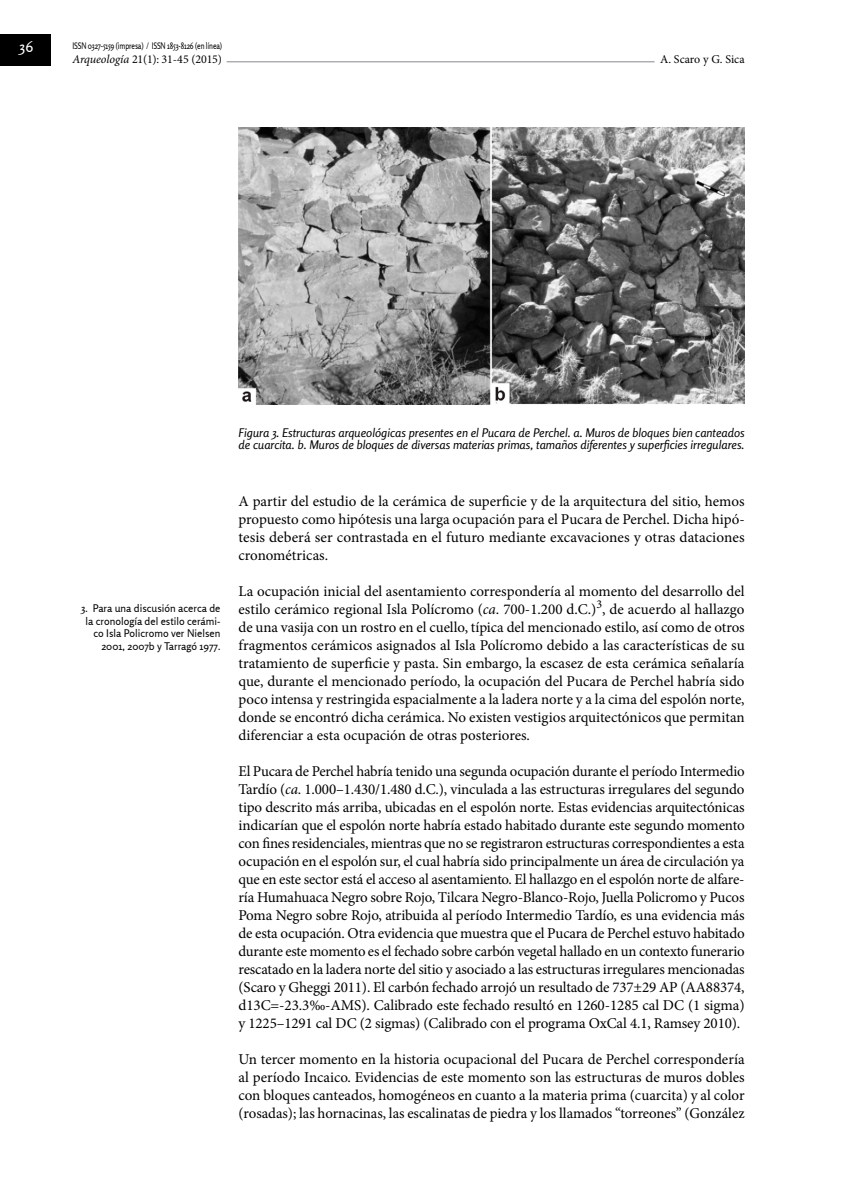
<style>
.page{position:relative;width:851px;height:1191px;background:#fff}
.page>*{position:absolute;margin:0;border:0;box-sizing:border-box;transform-origin:0 0}
.t1{font:15px/18px "Minion Pro";letter-spacing:-.005em;color:#000;text-align:justify}
.t2{font:15px "Rosario";color:#fff}
.t3{font:italic 12px/12px "Rosario";color:#000}
.t4{font:12px "Minion Pro";letter-spacing:-.005em;color:#000}
.t5{font:10.5px/12.6px "Rosario";color:#000;text-align:right}
.t6{font:9px "Rosario";letter-spacing:-.02em;color:#000;scale:.8 1}
.s1{font-style:italic}
</style>
<div class="page">
<hr style="left:204px;top:61px;width:529px;height:1px;background:#89878c">
<div style="left:72px;top:53px;width:154px;height:15px;background:#fff"></div>
<div style="left:0;top:35px;width:50px;height:31px;background:#000"></div>
<div style="left:654px;top:52px;width:90px;height:15px;background:#fff"></div>
<img style="left:239px;top:128px;width:505px;height:276px">
<p class="t2" style="left:19px;top:38px;width:16px">36</p>
<p class="t6" style="left:72px;top:40px;width:188px">ISSN 0327-5159 (impresa) / ISSN 1853-8126 (en línea)</p>
<p class="t4" style="left:72px;top:52px;width:151px"><span class="s1">Arqueología</span> 21(1): 31-45 (2015)</p>
<p class="t4" style="left:660px;top:51px;width:86px">A. Scaro y G. Sica</p>
<p class="t5" style="left:81px;top:602px;width:141px">3. Para una discusión acerca de la cronología del estilo cerámi&shy;co Isla Policromo ver Nielsen<br>2001, 2007b y Tarragó 1977.</p>
<p class="t3" style="left:238px;top:426px;width:507px">Figura 3. Estructuras arqueológicas presentes en el Pucara de Perchel. a. Muros de bloques bien canteados de cuarcita. b. Muros de bloques de diversas materias primas, tamaños diferentes y superficies irregulares.</p>
<p class="t1" style="left:238px;top:492px;width:507px">A partir del estudio de la cerámica de superficie y de la arquitectura del sitio, hemos propuesto como hipótesis una larga ocupación para el Pucara de Perchel. Dicha hipó&shy;tesis deberá ser contrastada en el futuro mediante excavaciones y otras dataciones cronométricas.</p>
<p class="t1" style="left:238px;top:582px;width:507px">La ocupación inicial del asentamiento correspondería al momento del desarrollo del estilo cerámico regional Isla Polícromo (<span class="s1">ca</span>. 700-1.200 d.C.)<sup>3</sup>, de acuerdo al hallazgo de una vasija con un rostro en el cuello, típica del mencionado estilo, así como de otros fragmentos cerámicos asignados al Isla Polícromo debido a las características de su tratamiento de superficie y pasta. Sin embargo, la escasez de esta cerámica señalaría que, durante el mencionado período, la ocupación del Pucara de Perchel habría sido poco intensa y restringida espacialmente a la ladera norte y a la cima del espolón norte, donde se encontró dicha cerámica. No existen vestigios arquitectónicos que permitan diferenciar a esta ocupación de otras posteriores.</p>
<p class="t1" style="left:238px;top:762px;width:507px">El Pucara de Perchel habría tenido una segunda ocupación durante el período Intermedio Tardío (<span class="s1">ca</span>. 1.000–1.430/1.480 d.C.), vinculada a las estructuras irregulares del segundo tipo descrito más arriba, ubicadas en el espolón norte. Estas evidencias arquitectónicas indicarían que el espolón norte habría estado habitado durante este segundo momento con fines residenciales, mientras que no se registraron estructuras correspondientes a esta ocupación en el espolón sur, el cual habría sido principalmente un área de circulación ya que en este sector está el acceso al asentamiento. El hallazgo en el espolón norte de alfare&shy;ría Humahuaca Negro sobre Rojo, Tilcara Negro-Blanco-Rojo, Juella Policromo y Pucos Poma Negro sobre Rojo, atribuida al período Intermedio Tardío, es una evidencia más de esta ocupación. Otra evidencia que muestra que el Pucara de Perchel estuvo habitado durante este momento es el fechado sobre carbón vegetal hallado en un contexto funerario rescatado en la ladera norte del sitio y asociado a las estructuras irregulares mencionadas (Scaro y Gheggi 2011). El carbón fechado arrojó un resultado de 737±29 AP (AA88374, d13C=-23.3‰-AMS). Calibrado este fechado resultó en 1260-1285 cal DC (1 sigma) y 1225–1291 cal DC (2 sigmas) (Calibrado con el programa OxCal 4.1, Ramsey 2010).</p>
<p class="t1" style="left:238px;top:1050px;width:507px">Un tercer momento en la historia ocupacional del Pucara de Perchel correspondería al período Incaico. Evidencias de este momento son las estructuras de muros dobles con bloques canteados, homogéneos en cuanto a la materia prima (cuarcita) y al color (rosadas); las hornacinas, las escalinatas de piedra y los llamados “torreones” (González</p>
</div>
